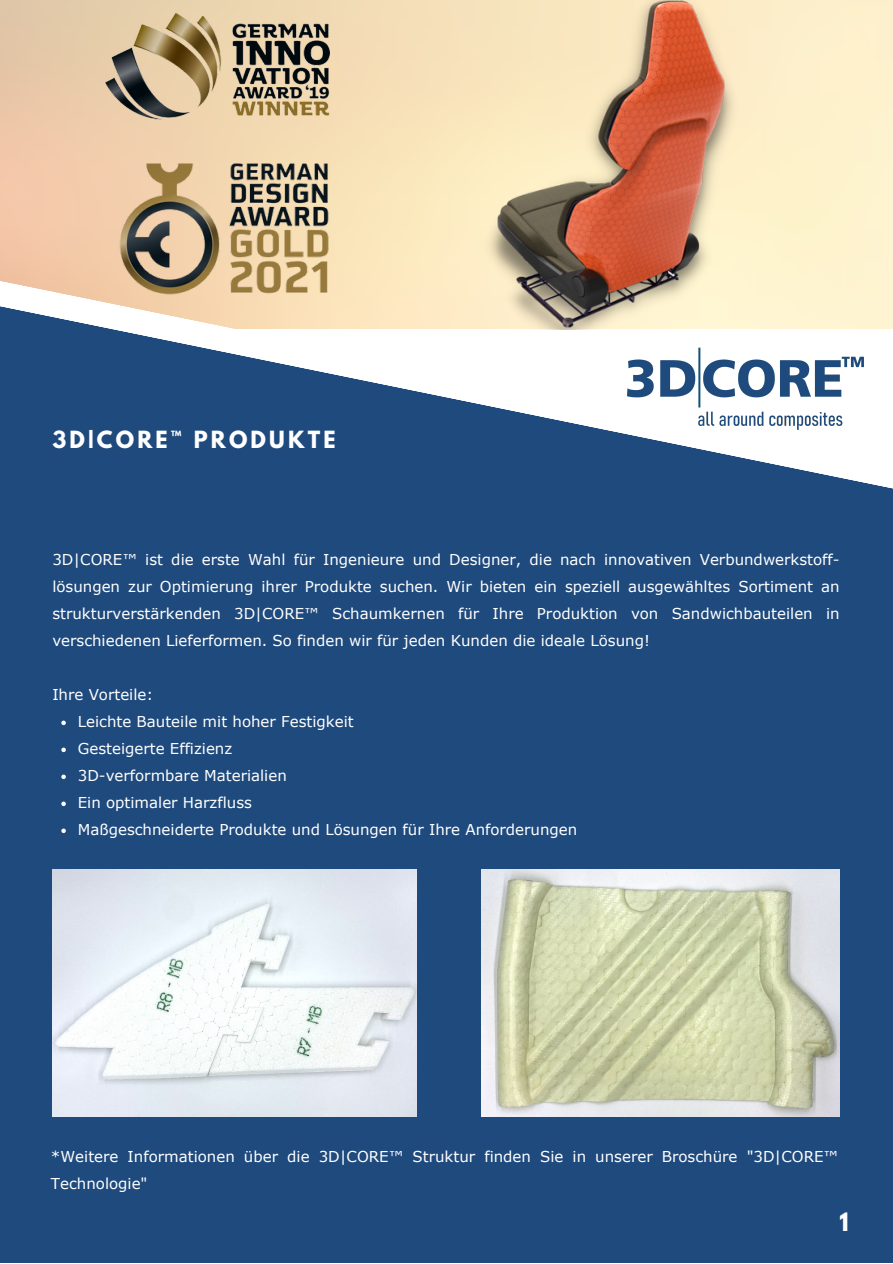
<style>
.page{position:relative;width:893px;height:1264px;background:#fff}
.page>*{position:absolute;margin:0;border:0;box-sizing:border-box;transform-origin:0 0}
.t1{font:700 22.5px "League Spartan";color:#fff}
.t2{font:700 21px "League Spartan";letter-spacing:.15em;color:#fff}
.t3{font:15px/27px "Verdana";color:#fff;text-align:justify}
</style>
<div class="page">
<img style="left:0;top:0;width:892px;height:274px">
<svg style="left:0;top:274px;width:892px;height:25px;background:#fbe8c5"></svg>
<div style="left:0;top:299px;width:892px;height:963px;background:#1f4a7d"></div>
<img style="left:481px;top:0;width:259px;height:329px">
<img style="left:615px;top:336px;width:268px;height:103px">
<img style="left:105px;top:0;width:224px;height:110px">
<img style="left:105px;top:110px;width:224px;height:241px">
<svg style="left:61px;top:720px;width:5px;height:5px"></svg>
<svg style="left:61px;top:747px;width:5px;height:5px"></svg>
<svg style="left:61px;top:774px;width:5px;height:5px"></svg>
<svg style="left:61px;top:801px;width:5px;height:5px"></svg>
<svg style="left:61px;top:828px;width:5px;height:5px"></svg>
<img style="left:481px;top:869px;width:358px;height:247px">
<img style="left:52px;top:869px;width:365px;height:247px">
<p class="t2" style="left:52px;top:429px;width:284px">3D|CORE™ PRODUKTE</p>
<p class="t3" style="left:52px;top:546px;width:788px">3D|CORE™ ist die erste Wahl für Ingenieure und Designer, die nach innovativen Verbundwerkstoff&shy;lösungen zur Optimierung ihrer Produkte suchen. Wir bieten ein speziell ausgewähltes Sortiment an strukturverstärkenden 3D|CORE™ Schaumkernen für Ihre Produktion von Sandwichbauteilen in verschiedenen Lieferformen. So finden wir für jeden Kunden die ideale Lösung!</p>
<p class="t3" style="left:52px;top:681px;width:102px">Ihre Vorteile:</p>
<p class="t3" style="left:78px;top:708px;width:277px">Leichte Bauteile mit hoher Festigkeit</p>
<p class="t3" style="left:78px;top:735px;width:156px">Gesteigerte Effizienz</p>
<p class="t3" style="left:78px;top:761px;width:210px">3D-verformbare Materialien</p>
<p class="t3" style="left:78px;top:788px;width:176px">Ein optimaler Harzfluss</p>
<p class="t3" style="left:78px;top:815px;width:501px">Maßgeschneiderte Produkte und Lösungen für Ihre Anforderungen</p>
<p class="t3" style="left:51px;top:1142px;width:788px">*Weitere Informationen über die 3D|CORE™ Struktur finden Sie in unserer Broschüre "3D|CORE™<br>Technologie"</p>
<p class="t1" style="left:839px;top:1211px;width:11px">1</p>
</div>
